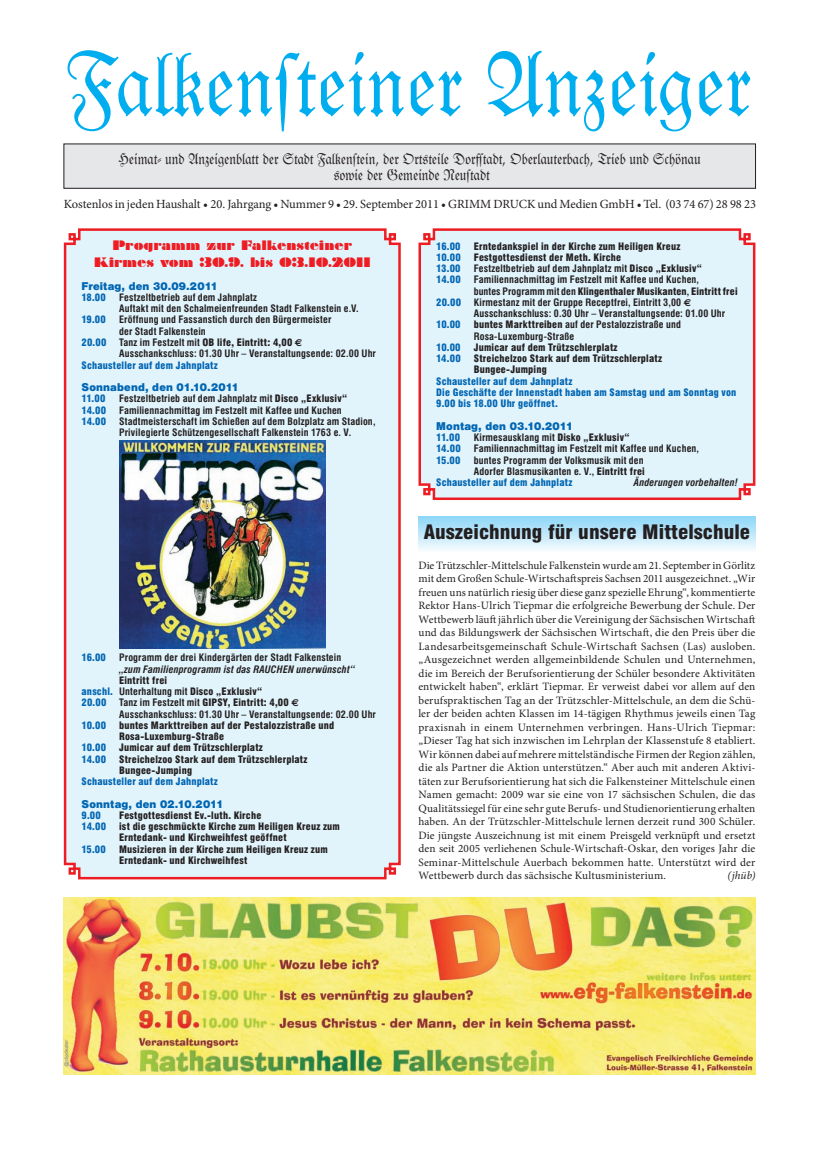
<style>
.page{position:relative;width:837px;height:1156px;background:#fff}
.page>*{position:absolute;margin:0;border:0;box-sizing:border-box;transform-origin:0 0}
.t1{font:900 condensed 19.38px "Swiss 721 BT";color:#231f20;scale:1.07 1}
.t2{font:15px/16.2px "Fraktur";color:#231f20;text-align:center}
.t3{font:12.5px "Minion Pro";letter-spacing:-.005em;color:#231f20}
.t4{font:12.5px/17.5px "Braggadocio";letter-spacing:.01em;color:#ee1d23;text-align:center}
.t5{font:11.25px/13.5px "Minion Pro";letter-spacing:.01em;color:#231f20;text-align:justify}
.t6{font:italic 11.25px "Minion Pro";color:#231f20}
.t7{font:700 condensed 10px/11.2px "Swiss 721 BT";letter-spacing:.015em;color:#231f20}
.t8{font:900 condensed 10px/11.2px "Swiss 721 BT";letter-spacing:.02em;color:#231f20}
.t9{font:900 condensed 10px/11.2px "Swiss 721 BT";letter-spacing:.02em;color:#0166b3}
.t10{font:10px "Swiss 721 BT Black No 2";letter-spacing:.015em;color:#0166b3}
.t11{font:italic 700 condensed 10px "Swiss 721 BT";letter-spacing:.015em;color:#231f20}
.s1{font-weight:900}
.s2{font-family:"Euro Sans";font-stretch:normal}
.s3{color:#0166b3}
.s4{font-weight:700}
</style>
<div class="page">
<div style="left:64px;top:144px;width:691px;height:44px;background:#e6e7e9"></div>
<svg style="left:67px;top:50px;width:682px;height:81px"></svg>
<img style="left:64px;top:897px;width:691px;height:177px">
<div style="left:418px;top:228px;width:338px;height:272px;background:#e1f4fc"></div>
<div style="left:63px;top:228px;width:338px;height:652px;background:#e1f4fc"></div>
<svg style="left:418px;top:516px;width:337px;height:34px;background:#bee7f9"></svg>
<img style="left:119px;top:441px;width:206px;height:207px">
<h2 class="t2" style="left:119px;top:150px;width:583px">Heimat- und Anzeigenblatt der Stadt Falken{tein, der Ortsteile Dorf{tadt, Oberlauterbach, Trieb und Schönau sowie der Gemeinde Neu{tadt</h2>
<p class="t3" style="left:64px;top:195px;width:693px">Kostenlos in jeden Haushalt • 20. Jahrgang • Nummer 9 • 29. September 2011 • GRIMM DRUCK und Medien GmbH • Tel. (03 74 67) 28 98 23</p>
<p class="t4" style="left:94px;top:236px;width:277px">Programm zur Falkensteiner<br>Kirmes vom 30.9. bis 03.10.2011</p>
<p class="t10" style="left:81px;top:279px;width:138px">Freitag, den 30.09.2011</p>
<p class="t9" style="left:81px;top:291px;width:26px">18.00</p>
<p class="t7" style="left:119px;top:292px;width:241px">Festzeltbetrieb auf dem Jahnplatz<br>Auftakt mit den Schalmeienfreunden Stadt Falkenstein e.V.</p>
<p class="t9" style="left:81px;top:314px;width:26px">19.00</p>
<p class="t7" style="left:119px;top:314px;width:214px">Eröffnung und Fassanstich durch den Bürgermeister der Stadt Falkenstein</p>
<p class="t9" style="left:81px;top:336px;width:26px">20.00</p>
<p class="t7" style="left:119px;top:337px;width:258px">Tanz im Festzelt mit <span class="s1">OB life, Eintritt: 4,00</span> <span class="s2">€<br></span>Ausschankschluss: 01.30 Uhr – Veranstaltungsende: 02.00 Uhr</p>
<p class="t9" style="left:81px;top:359px;width:138px">Schausteller auf dem Jahnplatz</p>
<p class="t10" style="left:81px;top:380px;width:159px">Sonnabend, den 01.10.2011</p>
<p class="t9" style="left:81px;top:393px;width:25px">11.00</p>
<p class="t7" style="left:119px;top:393px;width:229px">Festzeltbetrieb auf dem Jahnplatz mit <span class="s1">Disco „Exklusiv“</span></p>
<p class="t9" style="left:81px;top:404px;width:26px">14.00</p>
<p class="t7" style="left:119px;top:404px;width:224px">Familiennachmittag im Festzelt mit Kaffee und Kuchen</p>
<p class="t9" style="left:81px;top:415px;width:26px">14.00</p>
<p class="t7" style="left:119px;top:415px;width:258px">Stadtmeisterschaft im Schießen auf dem Bolzplatz am Stadion,<br>Privilegierte Schützengesellschaft Falkenstein 1763 e. V.</p>
<p class="t9" style="left:436px;top:240px;width:26px">16.00</p>
<p class="t8" style="left:473px;top:240px;width:208px">Erntedankspiel in der Kirche zum Heiligen Kreuz</p>
<p class="t9" style="left:436px;top:251px;width:26px">10.00</p>
<p class="t8" style="left:473px;top:251px;width:149px">Festgottesdienst der Meth. Kirche</p>
<p class="t9" style="left:436px;top:263px;width:26px">13.00</p>
<p class="t7" style="left:473px;top:263px;width:229px">Festzeltbetrieb auf dem Jahnplatz mit <span class="s1">Disco „Exklusiv“</span></p>
<p class="t9" style="left:436px;top:274px;width:26px">14.00</p>
<p class="t7" style="left:473px;top:274px;width:265px">Familiennachmittag im Festzelt mit Kaffee und Kuchen,<br>buntes Programm mit den <span class="s1">Klingenthaler Musikanten</span>, <span class="s1">Eintritt frei</span></p>
<p class="t9" style="left:436px;top:296px;width:26px">20.00</p>
<p class="t7" style="left:473px;top:296px;width:253px">Kirmestanz mit der Gruppe Receptfrei, Eintritt 3,00 <span class="s2">€<br></span>Ausschankschluss: 0.30 Uhr – Veranstaltungsende: 01.00 Uhr</p>
<p class="t9" style="left:436px;top:319px;width:26px">10.00</p>
<p class="t7" style="left:473px;top:319px;width:209px"><span class="s1">buntes Markttreiben</span> auf der Pestalozzistraße und<br>Rosa-Luxemburg-Straße</p>
<p class="t9" style="left:436px;top:341px;width:26px">10.00</p>
<p class="t8" style="left:473px;top:341px;width:145px">Jumicar auf dem Trützschlerplatz</p>
<p class="t9" style="left:436px;top:353px;width:26px">14.00</p>
<p class="t8" style="left:473px;top:353px;width:190px">Streichelzoo Stark auf dem Trützschlerplatz<br>Bungee-Jumping</p>
<p class="t9" style="left:436px;top:375px;width:301px">Schausteller auf dem Jahnplatz<br>Die Geschäfte der Innenstadt haben am Samstag und am Sonntag von<br>9.00 bis 18.00 Uhr geöffnet.</p>
<p class="t10" style="left:436px;top:419px;width:138px">Montag, den 03.10.2011</p>
<p class="t9" style="left:436px;top:431px;width:25px">11.00</p>
<p class="t7" style="left:473px;top:431px;width:157px">Kirmesausklang mit <span class="s1">Disko „Exklusiv“</span></p>
<p class="t9" style="left:436px;top:443px;width:26px">14.00</p>
<p class="t7" style="left:473px;top:443px;width:227px">Familiennachmittag im Festzelt mit Kaffee und Kuchen,</p>
<p class="t9" style="left:436px;top:454px;width:26px">15.00</p>
<p class="t7" style="left:473px;top:454px;width:171px">buntes Programm der Volksmusik mit den</p>
<p class="t7" style="left:473px;top:465px;width:172px">Adorfer Blasmusikanten e. V., <span class="s1">Eintritt frei</span></p>
<p class="t9" style="left:436px;top:476px;width:138px">Schausteller auf dem Jahnplatz</p>
<p class="t11" style="left:633px;top:476px;width:105px">Änderungen vorbehalten!</p>
<p class="t9" style="left:81px;top:651px;width:26px">16.00</p>
<p class="t7" style="left:119px;top:652px;width:223px">Programm der drei Kindergärten der Stadt Falkenstein</p>
<p class="t11" style="left:119px;top:662px;width:237px">„zum Familienprogramm ist das RAUCHEN unerwünscht“</p>
<p class="t8" style="left:81px;top:674px;width:182px;text-indent:38px">Eintritt frei<br><span class="s3">anschl.</span> <span class="s4">Unterhaltung mit</span> Disco „Exklusiv“<br><span class="s3">20.00</span></p>
<p class="t7" style="left:119px;top:697px;width:258px">Tanz im Festzelt mit <span class="s1">GIPSY, Eintritt: 4,00</span> <span class="s2">€<br></span>Ausschankschluss: 01.30 Uhr – Veranstaltungsende: 02.00 Uhr</p>
<p class="t9" style="left:81px;top:719px;width:26px">10.00</p>
<p class="t8" style="left:119px;top:719px;width:216px">buntes Markttreiben auf der Pestalozzistraße und<br>Rosa-Luxemburg-Straße</p>
<p class="t9" style="left:81px;top:741px;width:26px">10.00</p>
<p class="t8" style="left:119px;top:741px;width:145px">Jumicar auf dem Trützschlerplatz</p>
<p class="t9" style="left:81px;top:753px;width:26px">14.00</p>
<p class="t8" style="left:119px;top:753px;width:190px">Streichelzoo Stark auf dem Trützschlerplatz<br>Bungee-Jumping</p>
<p class="t9" style="left:81px;top:775px;width:138px">Schausteller auf dem Jahnplatz</p>
<p class="t10" style="left:81px;top:796px;width:143px">Sonntag, den 02.10.2011</p>
<p class="t9" style="left:81px;top:809px;width:21px">9.00</p>
<p class="t8" style="left:119px;top:809px;width:144px">Festgottesdienst Ev.-luth. Kirche</p>
<p class="t9" style="left:81px;top:820px;width:26px">14.00</p>
<p class="t8" style="left:119px;top:820px;width:222px">ist die geschmückte Kirche zum Heiligen Kreuz zum<br>Erntedank- und Kirchweihfest geöffnet</p>
<p class="t9" style="left:81px;top:843px;width:26px">15.00</p>
<p class="t8" style="left:119px;top:843px;width:210px">Musizieren in der Kirche zum Heiligen Kreuz zum<br>Erntedank- und Kirchweihfest</p>
<h1 class="t1" style="left:423px;top:520px;width:306px">Auszeichnung für unsere Mittelschule</h1>
<p class="t5" style="left:418px;top:558px;width:338px">Die Trützschler-Mittelschule Falkenstein wurde am 21. September in Görlitz mit dem Großen Schule-Wirtschaftspreis Sachsen 2011 ausgezeichnet. „Wir freuen uns natürlich riesig über diese ganz spezielle Ehrung“, kommentierte Rektor Hans-Ulrich Tiepmar die erfolgreiche Bewerbung der Schule. Der Wettbewerb läuft jährlich über die Vereinigung der Sächsischen Wirtschaft und das Bildungswerk der Sächsischen Wirtschaft, die den Preis über die Landesarbeitsgemeinschaft Schule-Wirtschaft Sachsen (Las) ausloben. „Ausgezeichnet werden allgemeinbildende Schulen und Unternehmen, die im Bereich der Berufsorientierung der Schüler besondere Aktivitäten entwickelt haben“, erklärt Tiepmar. Er verweist dabei vor allem auf den berufspraktischen Tag an der Trützschler-Mittelschule, an dem die Schü&shy;ler der beiden achten Klassen im 14-tägigen Rhythmus jeweils einen Tag praxisnah in einem Unternehmen verbringen. Hans-Ulrich Tiepmar: „Dieser Tag hat sich inzwischen im Lehrplan der Klassenstufe 8 etabliert.<br>Wir können dabei auf mehrere mittelständische Firmen der Region zählen, die als Partner die Aktion unterstützen.“ Aber auch mit anderen Aktivi&shy;täten zur Berufsorientierung hat sich die Falkensteiner Mittelschule einen Namen gemacht: 2009 war sie eine von 17 sächsischen Schulen, die das Qualitätssiegel für eine sehr gute Berufs- und Studienorientierung erhalten haben. An der Trützschler-Mittelschule lernen derzeit rund 300 Schüler.<br>Die jüngste Auszeichnung ist mit einem Preisgeld verknüpft und ersetzt den seit 2005 verliehenen Schule-Wirtschaft-Oskar, den voriges Jahr die Seminar-Mittelschule Auerbach bekommen hatte. Unterstützt wird der Wettbewerb durch das sächsische Kultusministerium.</p>
<p class="t6" style="left:727px;top:867px;width:29px">(jhüb)</p>
</div>
